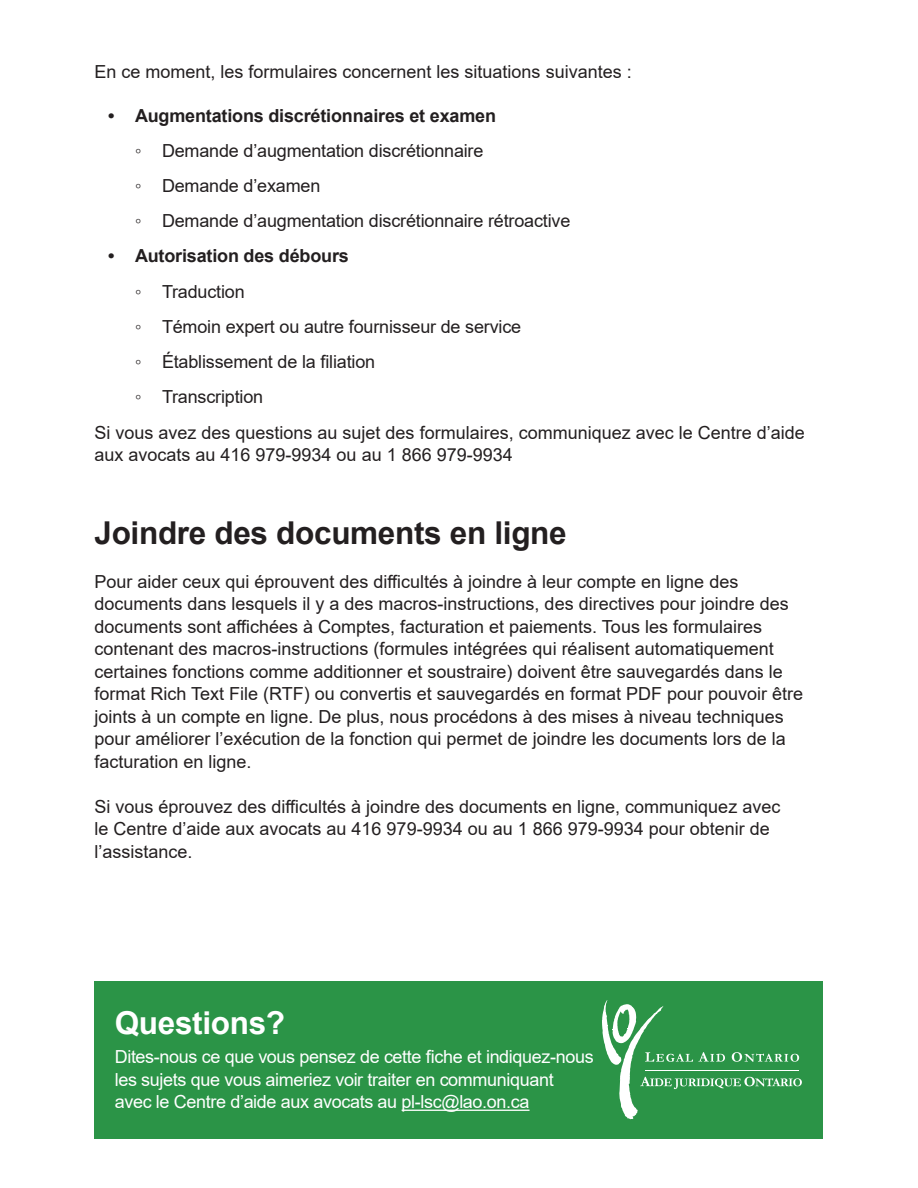
<style>
.page{position:relative;width:918px;height:1188px;background:#fff}
.page>*{position:absolute;margin:0;border:0;box-sizing:border-box;transform-origin:0 0}
.Heading_2{font:700 31.5px "Arial";letter-spacing:-.01em;color:#231f20}
.Heading_2-2{font:700 31.5px "Arial";letter-spacing:-.01em;color:#fff}
.t1{font:18px/22.5px "Arial";color:#231f20}
.t2{font:18px/22.5px "Arial";letter-spacing:-.02em;color:#fff}
.t3{font:700 18px "Arial";letter-spacing:-.01em;color:#231f20}
.s1{font-family:"Tahoma"}
</style>
<div class="page">
<div style="left:94px;top:981px;width:730px;height:157px;background:#2b9447"></div>
<hr style="left:402px;top:1110px;width:128px;height:1px;background:#fff">
<svg style="left:602px;top:1000px;width:200px;height:119px"></svg>
<p class="t1" style="left:94px;top:60px;width:539px">En ce moment, les formulaires concernent les situations suivantes :</p>
<p class="t3" style="left:108px;top:103px;width:390px">• Augmentations discrétionnaires et examen</p>
<p class="t1" style="left:135px;top:139px;width:350px"><span class="s1">◦</span> Demande d’augmentation discrétionnaire</p>
<p class="t1" style="left:135px;top:175px;width:187px"><span class="s1">◦</span> Demande d’examen</p>
<p class="t1" style="left:135px;top:210px;width:437px"><span class="s1">◦</span> Demande d’augmentation discrétionnaire rétroactive</p>
<p class="t3" style="left:108px;top:243px;width:242px">• Autorisation des débours</p>
<p class="t1" style="left:135px;top:280px;width:111px"><span class="s1">◦</span> Traduction</p>
<p class="t1" style="left:135px;top:315px;width:388px"><span class="s1">◦</span> Témoin expert ou autre fournisseur de service</p>
<p class="t1" style="left:135px;top:350px;width:242px"><span class="s1">◦</span> Établissement de la filiation</p>
<p class="t1" style="left:135px;top:385px;width:130px"><span class="s1">◦</span> Transcription</p>
<p class="t1" style="left:94px;top:421px;width:712px">Si vous avez des questions au sujet des formulaires, communiquez avec le Centre d’aide aux avocats au 416 979-9934 ou au 1 866 979-9934</p>
<h2 class="Heading_2" style="left:94px;top:511px;width:474px">Joindre des documents en ligne</h2>
<p class="t1" style="left:94px;top:570px;width:710px">Pour aider ceux qui éprouvent des difficultés à joindre à leur compte en ligne des documents dans lesquels il y a des macros-instructions, des directives pour joindre des documents sont affichées à Comptes, facturation et paiements. Tous les formulaires contenant des macros-instructions (formules intégrées qui réalisent automatiquement certaines fonctions comme additionner et soustraire) doivent être sauvegardés dans le format Rich Text File (RTF) ou convertis et sauvegardés en format PDF pour pouvoir être joints à un compte en ligne. De plus, nous procédons à des mises à niveau techniques pour améliorer l’exécution de la fonction qui permet de joindre les documents lors de la facturation en ligne.</p>
<p class="t1" style="left:94px;top:795px;width:687px">Si vous éprouvez des difficultés à joindre des documents en ligne, communiquez avec le Centre d’aide aux avocats au 416 979-9934 ou au 1 866 979-9934 pour obtenir de l’assistance.</p>
<h2 class="Heading_2-2" style="left:115px;top:1001px;width:172px">Questions?</h2>
<p class="t2" style="left:115px;top:1046px;width:481px">Dites‑nous ce que vous pensez de cette fiche et indiquez‑nous les sujets que vous aimeriez voir traiter en communiquant avec le Centre d’aide aux avocats au pl‑lsc@lao.on.ca</p>
</div>
